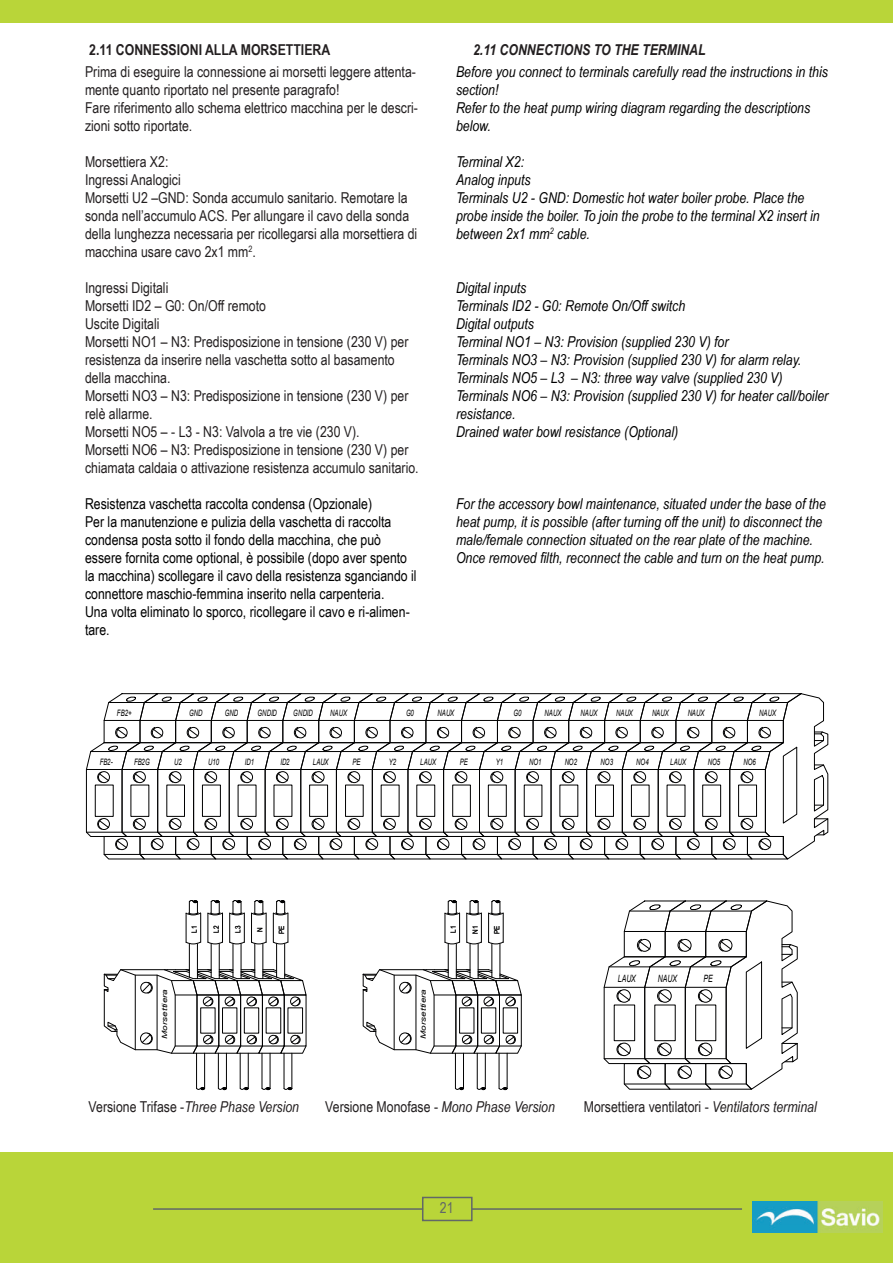
<style>
.page{position:relative;width:893px;height:1263px;background:#fff}
.page>*{position:absolute;margin:0;border:0;box-sizing:border-box;transform-origin:0 0}
.t1{font:15px/18px "Arial Narrow";color:#231f20}
.t2{font:italic 15px/18px "Arial Narrow";color:#000001}
.t3{font:15px/18px "Arial Narrow";color:#000001}
.t4{font:italic 15px "Arial Narrow";color:#231f20}
.t5{font:700 15px "Arial Narrow";color:#231f20}
.t6{font:italic 700 15px "Arial Narrow";color:#231f20}
.t7{font:15px "Arial Narrow";color:#616768}
.t8{font:italic 10.05px "Arial";letter-spacing:-.005em;color:#000001;scale:.69 1}
.t9{font:italic 8.85px "Arial";letter-spacing:-.015em;color:#000001;scale:.69 1}
.t10{font:italic 7.2px "Arial";letter-spacing:-.005em;color:#000001;scale:1.37 1}
.t11{font:7.2px "Arial";letter-spacing:.055em;color:#000001;scale:.89 1}
.s1{font-style:normal}
.s2{font-style:italic}
</style>
<div class="page">
<div style="left:0;top:1152px;width:893px;height:111px;background:#b9d539"></div>
<img style="left:753px;top:1201px;width:129px;height:31px">
<hr style="left:153px;top:1208px;width:270px;height:2px;background:#616768">
<div style="left:422px;top:1197px;width:51px;height:24px;border:2px solid #616768"></div>
<hr style="left:472px;top:1208px;width:270px;height:2px;background:#616768">
<div style="left:0;top:0;width:893px;height:23px;background:#b9d539"></div>
<svg style="left:86px;top:693px;width:742px;height:167px"></svg>
<hr style="left:189px;top:944px;width:1px;height:33px;background:#000001">
<hr style="left:197px;top:944px;width:1px;height:34px;background:#000001">
<hr style="left:196px;top:1053px;width:1px;height:35px;background:#000001">
<hr style="left:204px;top:1053px;width:1px;height:35px;background:#000001">
<svg style="left:185px;top:900px;width:16px;height:44px"></svg>
<svg style="left:196px;top:1087px;width:9px;height:3px"></svg>
<hr style="left:211px;top:944px;width:1px;height:33px;background:#000001">
<hr style="left:219px;top:944px;width:1px;height:34px;background:#000001">
<hr style="left:218px;top:1053px;width:1px;height:35px;background:#000001">
<hr style="left:226px;top:1053px;width:1px;height:35px;background:#000001">
<svg style="left:207px;top:900px;width:16px;height:44px"></svg>
<svg style="left:218px;top:1087px;width:9px;height:3px"></svg>
<hr style="left:233px;top:944px;width:1px;height:33px;background:#000001">
<hr style="left:241px;top:944px;width:1px;height:34px;background:#000001">
<hr style="left:240px;top:1053px;width:1px;height:35px;background:#000001">
<hr style="left:248px;top:1053px;width:1px;height:35px;background:#000001">
<svg style="left:229px;top:900px;width:16px;height:44px"></svg>
<svg style="left:240px;top:1087px;width:9px;height:3px"></svg>
<hr style="left:255px;top:944px;width:1px;height:33px;background:#000001">
<hr style="left:263px;top:944px;width:1px;height:34px;background:#000001">
<hr style="left:262px;top:1053px;width:1px;height:35px;background:#000001">
<hr style="left:270px;top:1053px;width:1px;height:35px;background:#000001">
<svg style="left:251px;top:900px;width:16px;height:44px"></svg>
<svg style="left:262px;top:1087px;width:9px;height:3px"></svg>
<hr style="left:276px;top:944px;width:1px;height:33px;background:#000001">
<hr style="left:284px;top:944px;width:1px;height:34px;background:#000001">
<hr style="left:284px;top:1053px;width:1px;height:35px;background:#000001">
<hr style="left:292px;top:1053px;width:1px;height:35px;background:#000001">
<svg style="left:104px;top:969px;width:203px;height:85px"></svg>
<svg style="left:273px;top:900px;width:16px;height:44px"></svg>
<svg style="left:283px;top:1087px;width:10px;height:3px"></svg>
<hr style="left:448px;top:944px;width:1px;height:33px;background:#000001">
<hr style="left:456px;top:944px;width:1px;height:34px;background:#000001">
<hr style="left:455px;top:1053px;width:1px;height:35px;background:#000001">
<hr style="left:463px;top:1053px;width:1px;height:35px;background:#000001">
<svg style="left:444px;top:900px;width:16px;height:44px"></svg>
<svg style="left:455px;top:1087px;width:9px;height:3px"></svg>
<hr style="left:470px;top:944px;width:1px;height:33px;background:#000001">
<hr style="left:478px;top:944px;width:1px;height:34px;background:#000001">
<hr style="left:477px;top:1053px;width:1px;height:35px;background:#000001">
<hr style="left:485px;top:1053px;width:1px;height:35px;background:#000001">
<svg style="left:466px;top:900px;width:16px;height:44px"></svg>
<svg style="left:477px;top:1087px;width:9px;height:3px"></svg>
<hr style="left:492px;top:944px;width:1px;height:33px;background:#000001">
<hr style="left:500px;top:944px;width:1px;height:34px;background:#000001">
<hr style="left:499px;top:1053px;width:1px;height:35px;background:#000001">
<hr style="left:507px;top:1053px;width:1px;height:35px;background:#000001">
<svg style="left:363px;top:969px;width:159px;height:85px"></svg>
<svg style="left:488px;top:900px;width:16px;height:44px"></svg>
<svg style="left:499px;top:1087px;width:9px;height:3px"></svg>
<svg style="left:603px;top:900px;width:195px;height:190px"></svg>
<p class="t5" style="left:89px;top:38px;width:243px">2.11 CONNESSIONI ALLA MORSETTIERA</p>
<p class="t6" style="left:473px;top:38px;width:234px">2.11 CONNECTIONS TO THE TERMINAL</p>
<p class="t1" style="left:85px;top:62px;width:334px">Prima di eseguire la connessione ai morsetti leggere attenta&shy;mente quanto riportato nel presente paragrafo!<br>Fare riferimento allo schema elettrico macchina per le descri&shy;zioni sotto riportate.</p>
<p class="t1" style="left:85px;top:152px;width:334px">Morsettiera X2:<br>Ingressi Analogici<br>Morsetti U2 –GND: Sonda accumulo sanitario. Remotare la sonda nell’accumulo ACS. Per allungare il cavo della sonda della lunghezza necessaria per ricollegarsi alla morsettiera di macchina usare cavo 2x1 mm<sup>2</sup>.</p>
<p class="t1" style="left:85px;top:278px;width:335px">Ingressi Digitali<br>Morsetti ID2 – G0: On/Off remoto<br>Uscite Digitali<br>Morsetti NO1 – N3: Predisposizione in tensione (230 V) per resistenza da inserire nella vaschetta sotto al basamento della macchina.<br>Morsetti NO3 – N3: Predisposizione in tensione (230 V) per relè allarme.<br>Morsetti NO5 – - L3 - N3: Valvola a tre vie (230 V).<br>Morsetti NO6 – N3: Predisposizione in tensione (230 V) per chiamata caldaia o attivazione resistenza accumulo sanitario.</p>
<p class="t3" style="left:85px;top:494px;width:333px">Resistenza vaschetta raccolta condensa (Opzionale)<br>Per la manutenzione e pulizia della vaschetta di raccolta condensa posta sotto il fondo della macchina, che può essere fornita come optional, è possibile (dopo aver spento la macchina) scollegare il cavo della resistenza sganciando il connettore maschio-femmina inserito nella carpenteria.<br>Una volta eliminato lo sporco, ricollegare il cavo e ri-alimen&shy;tare.</p>
<p class="t2" style="left:456px;top:62px;width:373px">Before you connect to terminals carefully read the instructions in this section!<br>Refer to the heat pump wiring diagram regarding the descriptions below.</p>
<p class="t2" style="left:456px;top:152px;width:365px">Terminal X2:<br>Analog inputs<br>Terminals U2 - GND: Domestic hot water boiler probe. Place the probe inside the boiler. To join the probe to the terminal X2 insert in between 2x1 mm<sup>2</sup> cable.</p>
<p class="t2" style="left:456px;top:278px;width:374px">Digital inputs<br>Terminals ID2 - G0: Remote On/Off switch<br>Digital outputs<br>Terminal NO1 – N3: Provision (supplied 230 V) for<br>Terminals NO3 – N3: Provision (supplied 230 V) for alarm relay.<br>Terminals NO5 – L3 – N3: three way valve (supplied 230 V)<br>Terminals NO6 – N3: Provision (supplied 230 V) for heater call/boiler resistance.<br>Drained water bowl resistance (Optional)</p>
<p class="t2" style="left:456px;top:494px;width:371px">For the accessory bowl maintenance, situated under the base of the heat pump, it is possible (after turning off the unit) to disconnect the male/female connection situated on the rear plate of the machine.<br>Once removed filth, reconnect the cable and turn on the heat pump.</p>
<p class="t9" style="left:117px;top:707px;width:23px">FB2+</p>
<p class="t9" style="left:189px;top:707px;width:21px">GND</p>
<p class="t9" style="left:225px;top:707px;width:21px">GND</p>
<p class="t9" style="left:257px;top:707px;width:30px">GNDID</p>
<p class="t9" style="left:293px;top:707px;width:30px">GNDID</p>
<p class="t9" style="left:330px;top:707px;width:26px">NAUX</p>
<p class="t9" style="left:406px;top:707px;width:13px">G0</p>
<p class="t9" style="left:437px;top:707px;width:26px">NAUX</p>
<p class="t9" style="left:513px;top:707px;width:13px">G0</p>
<p class="t9" style="left:545px;top:707px;width:26px">NAUX</p>
<p class="t9" style="left:580px;top:707px;width:26px">NAUX</p>
<p class="t9" style="left:616px;top:707px;width:26px">NAUX</p>
<p class="t9" style="left:652px;top:707px;width:26px">NAUX</p>
<p class="t9" style="left:688px;top:707px;width:26px">NAUX</p>
<p class="t9" style="left:759px;top:707px;width:26px">NAUX</p>
<p class="t9" style="left:100px;top:756px;width:20px">FB2-</p>
<p class="t9" style="left:134px;top:756px;width:24px">FB2G</p>
<p class="t9" style="left:174px;top:756px;width:13px">U2</p>
<p class="t9" style="left:208px;top:756px;width:18px">U10</p>
<p class="t9" style="left:245px;top:756px;width:15px">ID1</p>
<p class="t9" style="left:280px;top:756px;width:15px">ID2</p>
<p class="t9" style="left:313px;top:756px;width:24px">LAUX</p>
<p class="t9" style="left:352px;top:756px;width:13px">PE</p>
<p class="t9" style="left:389px;top:756px;width:12px">Y2</p>
<p class="t9" style="left:420px;top:756px;width:24px">LAUX</p>
<p class="t9" style="left:460px;top:756px;width:13px">PE</p>
<p class="t9" style="left:496px;top:756px;width:12px">Y1</p>
<p class="t9" style="left:529px;top:756px;width:20px">NO1</p>
<p class="t9" style="left:565px;top:756px;width:20px">NO2</p>
<p class="t9" style="left:601px;top:756px;width:20px">NO3</p>
<p class="t9" style="left:636px;top:756px;width:20px">NO4</p>
<p class="t9" style="left:670px;top:756px;width:24px">LAUX</p>
<p class="t9" style="left:708px;top:756px;width:20px">NO5</p>
<p class="t9" style="left:743px;top:756px;width:20px">NO6</p>
<p class="t10" style="left:160px;top:1039px;width:38px;rotate:-90deg">Morsettiera</p>
<p class="t11" style="left:189px;top:933px;width:10px;rotate:-90deg">L1</p>
<p class="t11" style="left:211px;top:933px;width:10px;rotate:-90deg">L2</p>
<p class="t11" style="left:233px;top:933px;width:10px;rotate:-90deg">L3</p>
<p class="t11" style="left:255px;top:932px;width:7px;rotate:-90deg">N</p>
<p class="t11" style="left:277px;top:934px;width:11px;rotate:-90deg">PE</p>
<p class="t10" style="left:419px;top:1039px;width:38px;rotate:-90deg">Morsettiera</p>
<p class="t11" style="left:448px;top:933px;width:10px;rotate:-90deg">L1</p>
<p class="t11" style="left:470px;top:934px;width:11px;rotate:-90deg">N1</p>
<p class="t11" style="left:492px;top:934px;width:11px;rotate:-90deg">PE</p>
<p class="t8" style="left:618px;top:972px;width:28px">LAUX</p>
<p class="t8" style="left:658px;top:972px;width:29px">NAUX</p>
<p class="t8" style="left:704px;top:972px;width:15px">PE</p>
<p class="t4" style="left:89px;top:1096px;width:212px"><span class="s1">Versione Trifase -</span>Three Phase Version</p>
<p class="t1" style="left:325px;top:1097px;width:231px">Versione Monofase - <span class="s2">Mono Phase Version</span></p>
<p class="t1" style="left:584px;top:1097px;width:234px">Morsettiera ventilatori - <span class="s2">Ventilators terminal</span></p>
<p class="t7" style="left:440px;top:1197px;width:15px">21</p>
</div>
